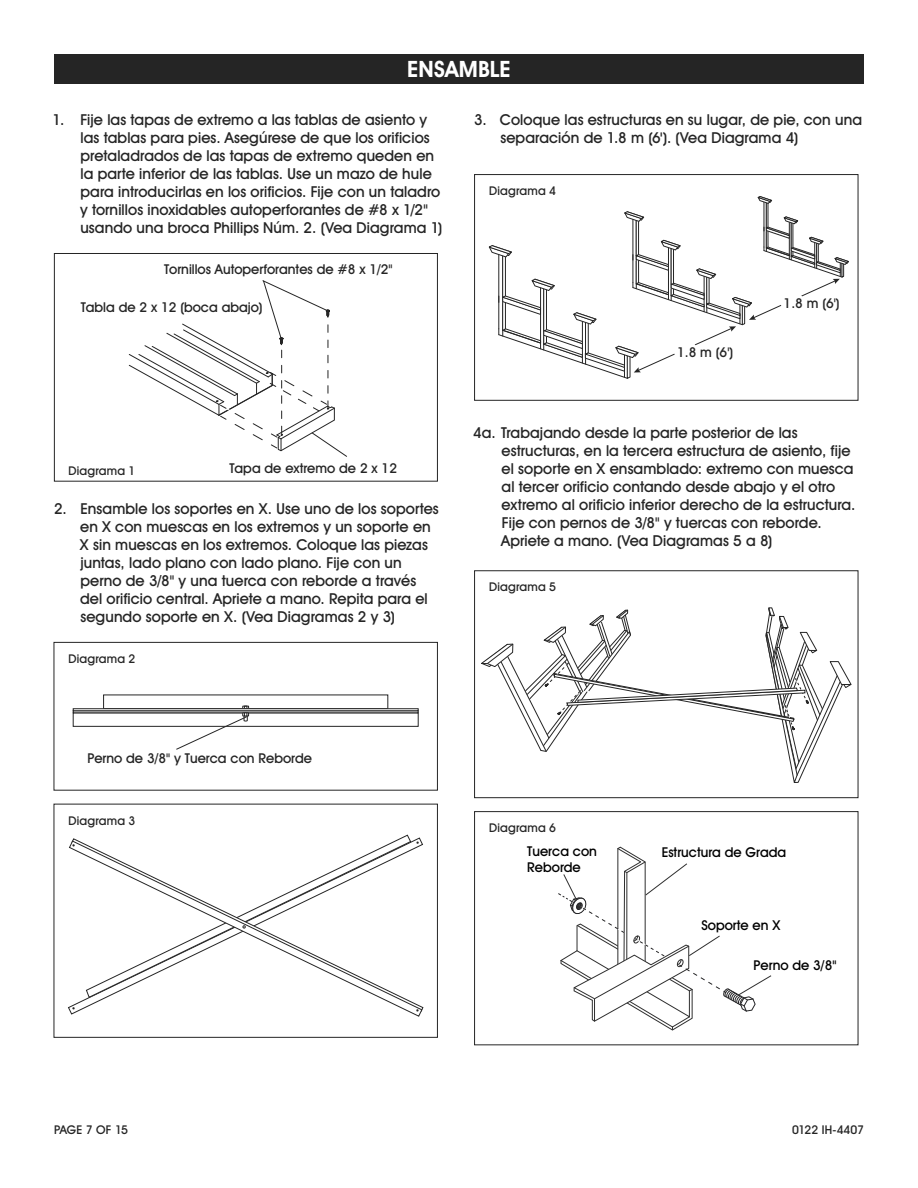
<style>
.page{position:relative;width:918px;height:1188px;background:#fff}
.page>*{position:absolute;margin:0;border:0;box-sizing:border-box;transform-origin:0 0}
.t1{font:700 22.5px "Uline Two Knine";letter-spacing:.01em;color:#fff}
.t2{font:15px/18px "Uline Two Knine";letter-spacing:.005em;color:#252525}
.t3{font:13.5px "Uline Two Knine";color:#252525}
.t4{font:13.5px/16.2px "Uline Two Knine";color:#000}
.t5{font:12px "Uline Two Knine";letter-spacing:.015em;color:#252525}
.t6{font:12px "Uline Two Knine";letter-spacing:-.005em;color:#252525}
.s1{font-weight:700}
</style>
<div class="page">
<div style="left:54px;top:54px;width:810px;height:30px;background:#252525"></div>
<div style="left:103px;top:695px;width:285px;height:14px;border:1px solid #252525"></div>
<div style="left:73px;top:713px;width:345px;height:14px;border:1px solid #252525"></div>
<div style="left:73px;top:711px;width:345px;height:2px;border:1px solid #252525"></div>
<div style="left:73px;top:709px;width:345px;height:2px;border:1px solid #252525"></div>
<svg style="left:175px;top:706px;width:74px;height:44px"></svg>
<div style="left:54px;top:642px;width:384px;height:149px;border:1px solid #252525"></div>
<svg style="left:128px;top:280px;width:219px;height:177px"></svg>
<div style="left:54px;top:253px;width:384px;height:229px;border:1px solid #252525"></div>
<svg style="left:69px;top:840px;width:354px;height:177px"></svg>
<svg style="left:242px;top:925px;width:4px;height:4px"></svg>
<div style="left:54px;top:804px;width:384px;height:234px;border:1px solid #252525"></div>
<svg style="left:489px;top:196px;width:360px;height:183px"></svg>
<div style="left:780px;top:291px;width:23px;height:21px;background:#fff;border-radius:50%"></div>
<div style="left:474px;top:174px;width:384px;height:227px;border:1px solid #252525"></div>
<svg style="left:558px;top:846px;width:214px;height:185px"></svg>
<div style="left:474px;top:811px;width:384px;height:234px;border:1px solid #252525"></div>
<svg style="left:481px;top:607px;width:371px;height:176px"></svg>
<div style="left:474px;top:570px;width:384px;height:228px;border:1px solid #252525"></div>
<h1 class="t1" style="left:407px;top:56px;width:105px">ENSAMBLE</h1>
<p class="t2" style="left:80px;top:110px;width:364px;text-indent:-27px">1. Fije las tapas de extremo a las tablas de asiento y las tablas para pies. Asegúrese de que los orificios pretaladrados de las tapas de extremo queden en la parte inferior de las tablas. Use un mazo de hule para introducirlas en los orificios. Fije con un taladro y tornillos inoxidables autoperforantes de #8 x 1/2" usando una broca Phillips Núm. 2. (Vea Diagrama 1)</p>
<p class="t3" style="left:164px;top:261px;width:230px">Tornillos Autoperforantes de #8 x 1/2"</p>
<p class="t3" style="left:81px;top:299px;width:184px">Tabla de 2 x 12 (boca abajo)</p>
<p class="t5" style="left:69px;top:463px;width:68px">Diagrama 1</p>
<p class="t3" style="left:229px;top:459px;width:169px">Tapa de extremo de 2 x 12</p>
<p class="t2" style="left:80px;top:499px;width:360px;text-indent:-26px">2. Ensamble los soportes en X. Use uno de los soportes en X con muescas en los extremos y un soporte en X sin muescas en los extremos. Coloque las piezas juntas, lado plano con lado plano. Fije con un perno de 3/8" y una tuerca con reborde a través del orificio central. Apriete a mano. Repita para el segundo soporte en X. (Vea Diagramas 2 y 3)</p>
<p class="t5" style="left:69px;top:651px;width:68px">Diagrama 2</p>
<p class="t2" style="left:500px;top:110px;width:363px;text-indent:-26px">3. Coloque las estructuras en su lugar, de pie, con una separación de 1.8 m (6<span class="s1">'</span>). (Vea Diagrama 4)</p>
<p class="t5" style="left:489px;top:184px;width:68px">Diagrama 4</p>
<p class="t3" style="left:677px;top:344px;width:58px">1.8 m (6')</p>
<p class="t3" style="left:784px;top:295px;width:58px">1.8 m (6')</p>
<p class="t2" style="left:501px;top:423px;width:356px;text-indent:-28px">4a. Trabajando desde la parte posterior de las estructuras, en la tercera estructura de asiento, fije el soporte en X ensamblado: extremo con muesca al tercer orificio contando desde abajo y el otro extremo al orificio inferior derecho de la estructura.<br>Fije con pernos de 3/8" y tuercas con reborde.<br>Apriete a mano. (Vea Diagramas 5 a 8)</p>
<p class="t5" style="left:489px;top:579px;width:68px">Diagrama 5</p>
<p class="t3" style="left:87px;top:750px;width:226px">Perno de 3/8" y Tuerca con Reborde</p>
<p class="t5" style="left:69px;top:813px;width:68px">Diagrama 3</p>
<p class="t5" style="left:489px;top:821px;width:68px">Diagrama 6</p>
<p class="t4" style="left:527px;top:843px;width:71px">Tuerca con<br>Reborde</p>
<p class="t4" style="left:662px;top:844px;width:126px">Estructura de Grada</p>
<p class="t4" style="left:701px;top:917px;width:80px">Soporte en X</p>
<p class="t4" style="left:754px;top:957px;width:84px">Perno de 3/8"</p>
<p class="t5" style="left:54px;top:1122px;width:76px">PAGE 7 OF 15</p>
<p class="t6" style="left:792px;top:1122px;width:73px">0122 IH-4407</p>
</div>
